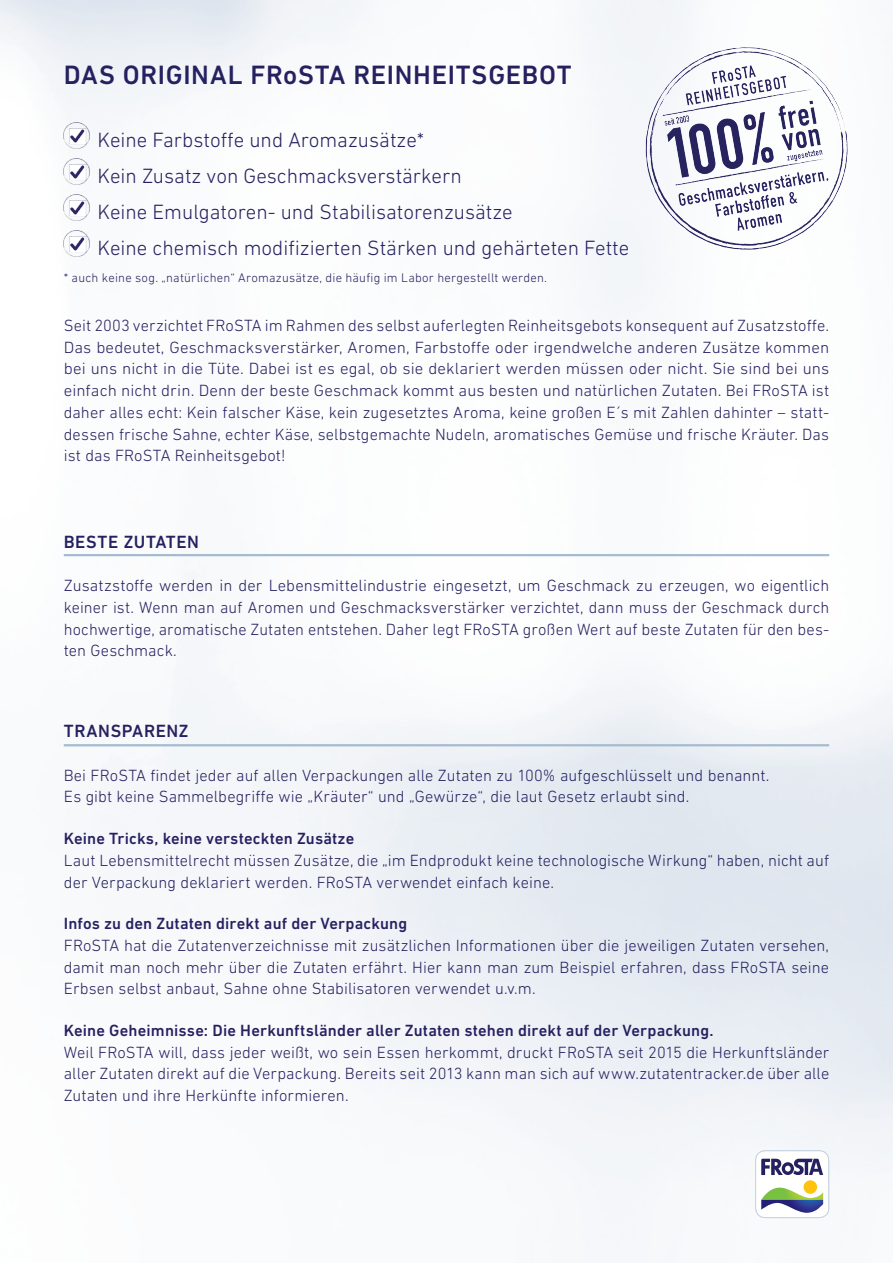
<style>
.page{position:relative;width:893px;height:1263px;background:#fff}
.page>*{position:absolute;margin:0;border:0;box-sizing:border-box;transform-origin:0 0}
.t1{font:500 27px "DIN Next LT Pro";letter-spacing:.025em;color:#252161}
.t2{font:300 21px/36px "DIN Next LT Pro";color:#252161}
.t3{font:500 18px "DIN Next LT Pro";letter-spacing:.03em;color:#252161}
.t4{font:300 16.5px/21.8px "DIN Next LT Pro";letter-spacing:.005em;color:#252161;text-align:justify}
.t5{font:500 16.5px "DIN Next LT Pro";letter-spacing:.01em;color:#252161}
.t6{font:300 12.75px "DIN Next LT Pro";letter-spacing:.02em;color:#252161}
</style>
<div class="page">
<svg style="left:755px;top:1150px;width:74px;height:68px"></svg>
<img style="left:64px;top:123px;width:25px;height:25px">
<img style="left:64px;top:159px;width:25px;height:25px">
<img style="left:64px;top:195px;width:25px;height:25px">
<img style="left:64px;top:231px;width:25px;height:25px">
<hr style="left:64px;top:554px;width:765px;height:2px;background:#a5bbd0">
<hr style="left:64px;top:744px;width:765px;height:2px;background:#a5bbd0">
<img style="left:637px;top:38px;width:221px;height:226px">
<h1 class="t1" style="left:64px;top:59px;width:509px">DAS ORIGINAL FRoSTA REINHEITSGEBOT</h1>
<p class="t2" style="left:98px;top:122px;width:533px">Keine Farbstoffe und Aromazusätze*<br>Kein Zusatz von Geschmacksverstärkern<br>Keine Emulgatoren- und Stabilisatorenzusätze<br>Keine chemisch modifizierten Stärken und gehärteten Fette</p>
<p class="t6" style="left:64px;top:270px;width:485px">* auch keine sog. „natürlichen“ Aromazusätze, die häufig im Labor hergestellt werden.</p>
<p class="t4" style="left:64px;top:314px;width:767px">Seit 2003 verzichtet FRoSTA im Rahmen des selbst auferlegten Reinheitsgebots konsequent auf Zusatzstoffe.<br>Das bedeutet, Geschmacksverstärker, Aromen, Farbstoffe oder irgendwelche anderen Zusätze kommen bei uns nicht in die Tüte. Dabei ist es egal, ob sie deklariert werden müssen oder nicht. Sie sind bei uns einfach nicht drin. Denn der beste Geschmack kommt aus besten und natürlichen Zutaten. Bei FRoSTA ist daher alles echt: Kein falscher Käse, kein zugesetztes Aroma, keine großen E´s mit Zahlen dahinter – statt&shy;dessen frische Sahne, echter Käse, selbstgemachte Nudeln, aromatisches Gemüse und frische Kräuter. Das ist das FRoSTA Reinheitsgebot!</p>
<p class="t3" style="left:64px;top:531px;width:137px">BESTE ZUTATEN</p>
<p class="t4" style="left:64px;top:574px;width:767px">Zusatzstoffe werden in der Lebensmittelindustrie eingesetzt, um Geschmack zu erzeugen, wo eigentlich keiner ist. Wenn man auf Aromen und Geschmacksverstärker verzichtet, dann muss der Geschmack durch hochwertige, aromatische Zutaten entstehen. Daher legt FRoSTA großen Wert auf beste Zutaten für den bes&shy;ten Geschmack.</p>
<p class="t3" style="left:64px;top:721px;width:126px">TRANSPARENZ</p>
<p class="t4" style="left:64px;top:764px;width:707px">Bei FRoSTA findet jeder auf allen Verpackungen alle Zutaten zu 100% aufgeschlüsselt und benannt.<br>Es gibt keine Sammelbegriffe wie „Kräuter“ und „Gewürze“, die laut Gesetz erlaubt sind.</p>
<p class="t5" style="left:64px;top:829px;width:292px">Keine Tricks, keine versteckten Zusätze</p>
<p class="t4" style="left:64px;top:849px;width:767px">Laut Lebensmittelrecht müssen Zusätze, die „im Endprodukt keine technologische Wirkung“ haben, nicht auf der Verpackung deklariert werden. FRoSTA verwendet einfach keine.</p>
<p class="t5" style="left:64px;top:914px;width:345px">Infos zu den Zutaten direkt auf der Verpackung</p>
<p class="t4" style="left:64px;top:934px;width:767px">FRoSTA hat die Zutatenverzeichnisse mit zusätzlichen Informationen über die jeweiligen Zutaten versehen, damit man noch mehr über die Zutaten erfährt. Hier kann man zum Beispiel erfahren, dass FRoSTA seine Erbsen selbst anbaut, Sahne ohne Stabilisatoren verwendet u.v.m.</p>
<p class="t5" style="left:64px;top:1021px;width:651px">Keine Geheimnisse: Die Herkunftsländer aller Zutaten stehen direkt auf der Verpackung.</p>
<p class="t4" style="left:64px;top:1041px;width:767px">Weil FRoSTA will, dass jeder weißt, wo sein Essen herkommt, druckt FRoSTA seit 2015 die Herkunftsländer aller Zutaten direkt auf die Verpackung. Bereits seit 2013 kann man sich auf www.zutatentracker.de über alle Zutaten und ihre Herkünfte informieren.</p>
</div>
